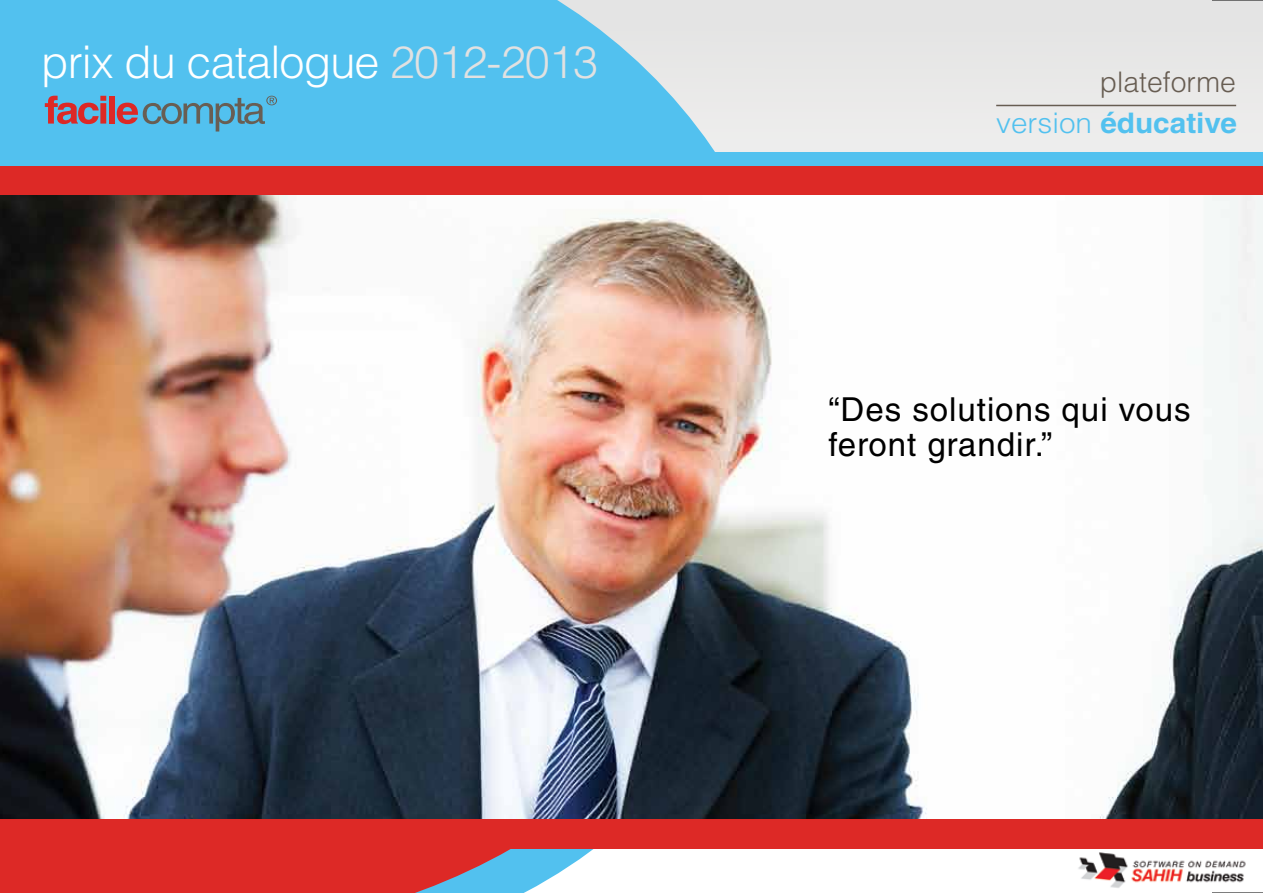
<style>
.page{position:relative;width:1263px;height:893px;background:#fff}
.page>*{position:absolute;margin:0;border:0;box-sizing:border-box;transform-origin:0 0}
.t1{font:300 45px "Helvetica LT Std";letter-spacing:-.02em;color:#fff}
.t2{font:33px/34.5px "Helvetica LT Std";letter-spacing:.03em;color:#000}
.t3{font:700 28.35px "Helvetica LT Std";color:#52c1ef;scale:1.05 1}
.t4{font:300 28.35px "Helvetica LT Std";color:#675d52}
.s1{color:#e1e1e1}
.s2{font-weight:300}
</style>
<div class="page">
<div style="left:0;top:0;width:1263px;height:891px;background:#e8e8e7"></div>
<div style="left:464px;top:817px;width:799px;height:75px;background:#fff"></div>
<img style="left:1078px;top:852px;width:168px;height:36px">
<svg style="left:0;top:0;width:715px;height:152px;background:#61c4ee"></svg>
<svg style="left:0;top:849px;width:594px;height:43px;background:#c84b50"></svg>
<img style="left:0;top:194px;width:1262px;height:625px">
<div style="left:0;top:152px;width:1263px;height:15px;background:#52c1ef"></div>
<svg style="left:45px;top:96px;width:61px;height:28px;background:#987388"></svg>
<div style="left:110px;top:96px;width:5px;height:28px;background:#dd2926"></div>
<svg style="left:117px;top:96px;width:160px;height:35px;background:#5da3c2"></svg>
<div style="left:0;top:166px;width:1263px;height:28px;background:#dd2926"></div>
<div style="left:0;top:819px;width:1263px;height:30px;background:#dd2926"></div>
<hr style="left:996px;top:105px;width:240px;height:1px;background:#675d52">
<hr style="left:1212px;top:0;width:51px;height:1px;background:#000">
<hr style="left:1212px;top:892px;width:51px;height:1px;background:#000">
<h1 class="t1" style="left:41px;top:34px;width:558px">prix du catalogue <span class="s1">2012-2013</span></h1>
<p class="t4" style="left:1100px;top:65px;width:137px">plateforme</p>
<p class="t3" style="left:996px;top:106px;width:231px"><span class="s2">version</span> éducative</p>
<p class="t2" style="left:829px;top:392px;width:364px">“Des solutions qui vous feront grandir.”</p>
</div>
